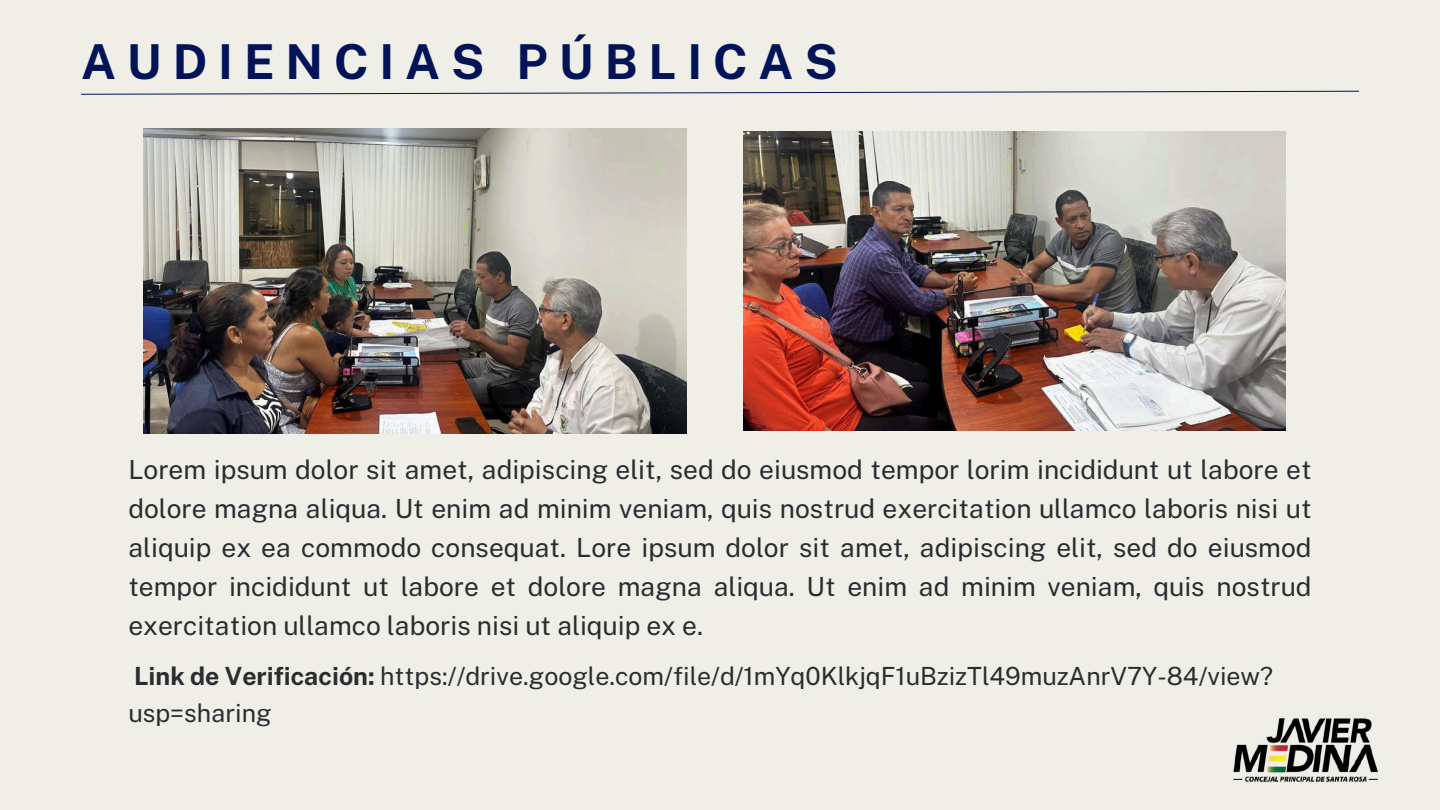
<style>
.page{position:relative;width:1440px;height:810px;background:#efeee7}
.page>*{position:absolute;margin:0;border:0;box-sizing:border-box;transform-origin:0 0}
.t1{font:700 48.1px "Public Sans";letter-spacing:.225em;color:#021357}
.t2{font:26.4px/39px "Public Sans";color:#2b2c30;text-align:justify}
.t3{font:25px/37.5px "Public Sans";color:#2b2c30}
.s1{font-weight:700}
</style>
<div class="page">
<svg style="left:81px;top:90px;width:1278px;height:5px"></svg>
<img style="left:144px;top:129px;width:542px;height:304px">
<img style="left:743px;top:131px;width:543px;height:300px">
<img style="left:1233px;top:718px;width:145px;height:64px">
<h1 class="t1" style="left:81px;top:33px;width:758px">AUDIENCIAS PÚBLICAS</h1>
<p class="t2" style="left:128px;top:450px;width:1185px">Lorem ipsum dolor sit amet, adipiscing elit, sed do eiusmod tempor lorim incididunt ut labore et dolore magna aliqua. Ut enim ad minim veniam, quis nostrud exercitation ullamco laboris nisi ut aliquip ex ea commodo consequat. Lore ipsum dolor sit amet, adipiscing elit, sed do eiusmod tempor incididunt ut labore et dolore magna aliqua. Ut enim ad minim veniam, quis nostrud exercitation ullamco laboris nisi ut aliquip ex e.</p>
<p class="t3" style="left:128px;top:657px;width:1146px"><span class="s1">Link de Verificación:</span> https://drive.google.com/file/d/1mYq0KlkjqF1uBzizTl49muzAnrV7Y-84/view? usp=sharing</p>
</div>
